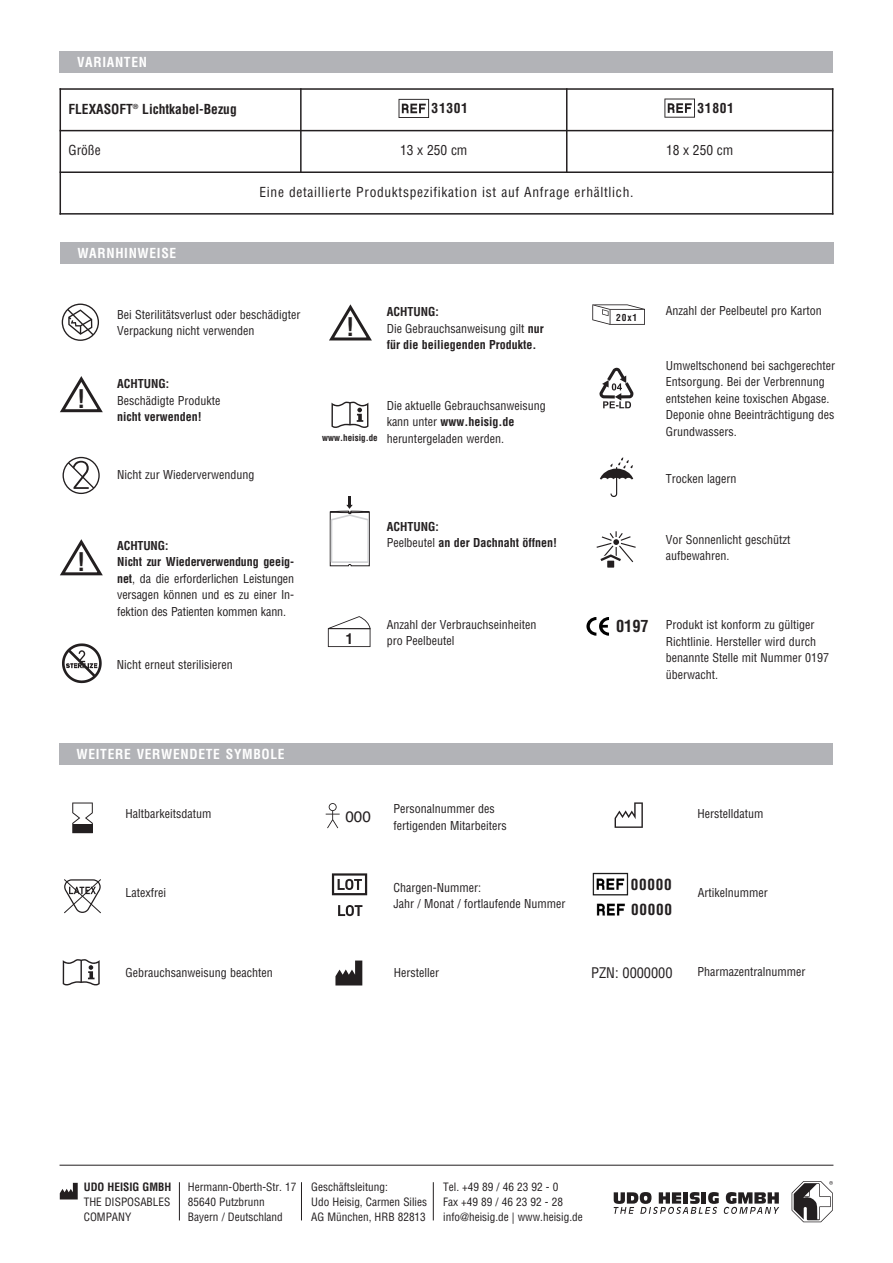
<style>
.page{position:relative;width:893px;height:1263px;background:#fff}
.page>*{position:absolute;margin:0;border:0;box-sizing:border-box;transform-origin:0 0}
.t1{font:700 condensed 25.05px "Helvetica";color:#231f20}
.t2{font:700 condensed 16.35px "Helvetica";color:#231f20}
.t3{font:15.3px "Helvetica";color:#231f20}
.t4{font:700 condensed 15.15px/25.2px "Helvetica";letter-spacing:.05em;color:#231f20}
.t5{font:condensed 14.25px "Helvetica";color:#231f20}
.t6{font:700 condensed 14.25px "Helvetica";color:#231f20}
.t7{font:condensed 13.5px "Helvetica";letter-spacing:.05em;color:#231f20}
.t8{font:700 condensed 13.5px "Helvetica";letter-spacing:.05em;color:#fff}
.t9{font:700 condensed 13.5px "Helvetica";color:#231f20}
.t10{font:condensed 12px/16.5px "Helvetica";color:#231f20}
.t11{font:700 condensed 12px/16.5px "Helvetica";color:#231f20}
.t12{font:condensed 11.25px/15px "Helvetica";color:#231f20}
.t13{font:700 condensed 11.25px "Helvetica";color:#231f20}
.t14{font:700 condensed 9.45px "Helvetica";color:#231f20}
.t15{font:700 condensed 9px "Helvetica";color:#231f20}
.s1{font-weight:700}
.s2{font-weight:400}
</style>
<div class="page">
<div style="left:60px;top:743px;width:773px;height:22px;background:#b2b3b7"></div>
<svg style="left:72px;top:802px;width:21px;height:31px"></svg>
<div style="left:73px;top:824px;width:19px;height:8px;background:#231f20"></div>
<svg style="left:63px;top:959px;width:37px;height:26px"></svg>
<svg style="left:331px;top:402px;width:37px;height:26px"></svg>
<svg style="left:64px;top:879px;width:37px;height:34px"></svg>
<svg style="left:331px;top:873px;width:37px;height:23px"></svg>
<svg style="left:332px;top:873px;width:35px;height:22px"></svg>
<svg style="left:338px;top:905px;width:25px;height:12px"></svg>
<svg style="left:615px;top:802px;width:28px;height:26px"></svg>
<svg style="left:335px;top:960px;width:28px;height:26px"></svg>
<svg style="left:335px;top:960px;width:27px;height:25px"></svg>
<img style="left:593px;top:873px;width:35px;height:22px">
<img style="left:596px;top:903px;width:29px;height:13px">
<div style="left:60px;top:1182px;width:18px;height:19px;background:#908e8f"></div>
<svg style="left:60px;top:1183px;width:18px;height:16px"></svg>
<hr style="left:179px;top:1182px;width:1px;height:38px;background:#231f20">
<hr style="left:301px;top:1182px;width:1px;height:38px;background:#231f20">
<hr style="left:433px;top:1182px;width:1px;height:38px;background:#231f20">
<hr style="left:60px;top:1165px;width:773px;height:1px;background:#231f20">
<svg style="left:614px;top:1192px;width:165px;height:22px"></svg>
<svg style="left:792px;top:1181px;width:41px;height:41px"></svg>
<div style="left:60px;top:242px;width:773px;height:22px;background:#b2b3b7"></div>
<svg style="left:586px;top:617px;width:23px;height:19px"></svg>
<svg style="left:63px;top:457px;width:37px;height:37px"></svg>
<svg style="left:600px;top:457px;width:33px;height:40px"></svg>
<svg style="left:597px;top:531px;width:39px;height:37px"></svg>
<svg style="left:62px;top:304px;width:37px;height:37px"></svg>
<svg style="left:599px;top:367px;width:35px;height:41px"></svg>
<svg style="left:60px;top:539px;width:43px;height:36px"></svg>
<svg style="left:60px;top:376px;width:43px;height:36px"></svg>
<svg style="left:592px;top:304px;width:53px;height:21px"></svg>
<svg style="left:328px;top:616px;width:43px;height:31px"></svg>
<svg style="left:329px;top:304px;width:43px;height:36px"></svg>
<svg style="left:330px;top:497px;width:40px;height:69px"></svg>
<svg style="left:326px;top:803px;width:14px;height:25px"></svg>
<svg style="left:62px;top:643px;width:40px;height:40px"></svg>
<div style="left:60px;top:51px;width:773px;height:21px;background:#b2b3b7"></div>
<hr style="left:60px;top:88px;width:1px;height:127px;background:#231f20">
<hr style="left:300px;top:88px;width:2px;height:85px;background:#231f20">
<hr style="left:566px;top:88px;width:1px;height:85px;background:#231f20">
<hr style="left:832px;top:88px;width:1px;height:127px;background:#231f20">
<hr style="left:60px;top:88px;width:773px;height:2px;background:#231f20">
<hr style="left:60px;top:130px;width:773px;height:1px;background:#231f20">
<hr style="left:60px;top:171px;width:773px;height:2px;background:#231f20">
<hr style="left:60px;top:213px;width:773px;height:2px;background:#231f20">
<svg style="left:399px;top:99px;width:30px;height:19px"></svg>
<svg style="left:664px;top:99px;width:31px;height:19px"></svg>
<p class="t8" style="left:77px;top:54px;width:71px">VARIANTEN</p>
<p class="t9" style="left:68px;top:101px;width:170px">FLEXASOFT<sup>®</sup> Lichtkabel-Bezug</p>
<p class="t7" style="left:68px;top:143px;width:34px">Größe</p>
<p class="t7" style="left:400px;top:143px;width:69px">13 x 250 cm</p>
<p class="t7" style="left:666px;top:143px;width:69px">18 x 250 cm</p>
<p class="t7" style="left:259px;top:184px;width:375px">Eine detaillierte Produktspezifikation ist auf Anfrage erhältlich.</p>
<p class="t9" style="left:432px;top:101px;width:38px">31301</p>
<p class="t9" style="left:697px;top:100px;width:38px">31801</p>
<p class="t8" style="left:77px;top:245px;width:100px">WARNHINWEISE</p>
<h1 class="t1" style="left:77px;top:384px;width:10px">!</h1>
<h1 class="t1" style="left:77px;top:547px;width:10px">!</h1>
<p class="t10" style="left:117px;top:306px;width:185px">Bei Sterilitätsverlust oder beschädigter<br>Verpackung nicht verwenden</p>
<p class="t11" style="left:117px;top:376px;width:54px">ACHTUNG:</p>
<p class="t10" style="left:117px;top:392px;width:105px">Beschädigte Produkte</p>
<p class="t11" style="left:117px;top:409px;width:86px">nicht verwenden!</p>
<p class="t10" style="left:117px;top:466px;width:139px">Nicht zur Wiederverwendung</p>
<p class="t10" style="left:117px;top:537px;width:178px"><span class="s1">ACHTUNG:<br>Nicht zur Wiederverwendung geeig&shy;net</span>, da die erforderlichen Leistungen versagen können und es zu einer In&shy;fektion des Patienten kommen kann.</p>
<p class="t10" style="left:117px;top:657px;width:117px">Nicht erneut sterilisieren</p>
<h1 class="t1" style="left:346px;top:313px;width:10px">!</h1>
<p class="t11" style="left:387px;top:304px;width:159px">ACHTUNG:<br><span class="s2">Die Gebrauchsanweisung gilt</span> nur für die beiliegenden Produkte.</p>
<p class="t15" style="left:322px;top:433px;width:57px">www.heisig.de</p>
<p class="t10" style="left:387px;top:397px;width:161px">Die aktuelle Gebrauchsanweisung kann unter <span class="s1">www.heisig.de </span>heruntergeladen werden.</p>
<p class="t6" style="left:346px;top:630px;width:9px">1</p>
<p class="t11" style="left:387px;top:518px;width:172px">ACHTUNG:<br><span class="s2">Peelbeutel</span> an der Dachnaht öffnen!</p>
<p class="t10" style="left:387px;top:616px;width:151px">Anzahl der Verbrauchseinheiten pro Peelbeutel</p>
<p class="t14" style="left:616px;top:312px;width:23px">20x1</p>
<p class="t10" style="left:666px;top:302px;width:157px">Anzahl der Peelbeutel pro Karton</p>
<p class="t10" style="left:666px;top:357px;width:171px">Umweltschonend bei sachgerechter<br>Entsorgung. Bei der Verbrennung entstehen keine toxischen Abgase.<br>Deponie ohne Beeinträchtigung des<br>Grundwassers.</p>
<p class="t10" style="left:666px;top:471px;width:72px">Trocken lagern</p>
<p class="t10" style="left:666px;top:531px;width:126px">Vor Sonnenlicht geschützt aufbewahren.</p>
<h2 class="t2" style="left:616px;top:617px;width:34px">0197</h2>
<p class="t10" style="left:666px;top:617px;width:165px">Produkt ist konform zu gültiger<br>Richtlinie. Hersteller wird durch benannte Stelle mit Nummer 0197 überwacht.</p>
<p class="t8" style="left:77px;top:746px;width:210px">WEITERE VERWENDETE SYMBOLE</p>
<p class="t10" style="left:125px;top:806px;width:87px">Haltbarkeitsdatum</p>
<p class="t3" style="left:345px;top:808px;width:27px">000</p>
<p class="t10" style="left:394px;top:801px;width:115px">Personalnummer des fertigenden Mitarbeiters</p>
<p class="t10" style="left:697px;top:806px;width:67px">Herstelldatum</p>
<p class="t10" style="left:125px;top:885px;width:42px">Latexfrei</p>
<p class="t10" style="left:394px;top:879px;width:173px">Chargen-Nummer:<br>Jahr / Monat / fortlaufende Nummer</p>
<p class="t4" style="left:631px;top:872px;width:43px">00000<br>00000</p>
<p class="t10" style="left:698px;top:884px;width:71px">Artikelnummer</p>
<p class="t10" style="left:125px;top:965px;width:149px">Gebrauchsanweisung beachten</p>
<p class="t10" style="left:394px;top:965px;width:47px">Hersteller</p>
<p class="t5" style="left:591px;top:965px;width:83px">PZN: 0000000</p>
<p class="t10" style="left:697px;top:964px;width:109px">Pharmazentralnummer</p>
<p class="t13" style="left:84px;top:1180px;width:89px">UDO HEISIG GMBH</p>
<p class="t12" style="left:84px;top:1194px;width:88px">THE DISPOSABLES<br>COMPANY</p>
<p class="t12" style="left:188px;top:1179px;width:110px">Hermann-Oberth-Str. 17<br>85640 Putzbrunn<br>Bayern / Deutschland</p>
<p class="t12" style="left:443px;top:1179px;width:141px">Tel. +49 89 / 46 23 92 - 0<br>Fax +49 89 / 46 23 92 - 28 info@heisig.de | www.heisig.de</p>
<p class="t12" style="left:311px;top:1179px;width:117px">Geschäftsleitung:<br>Udo Heisig, Carmen Silies<br>AG München, HRB 82813</p>
</div>
